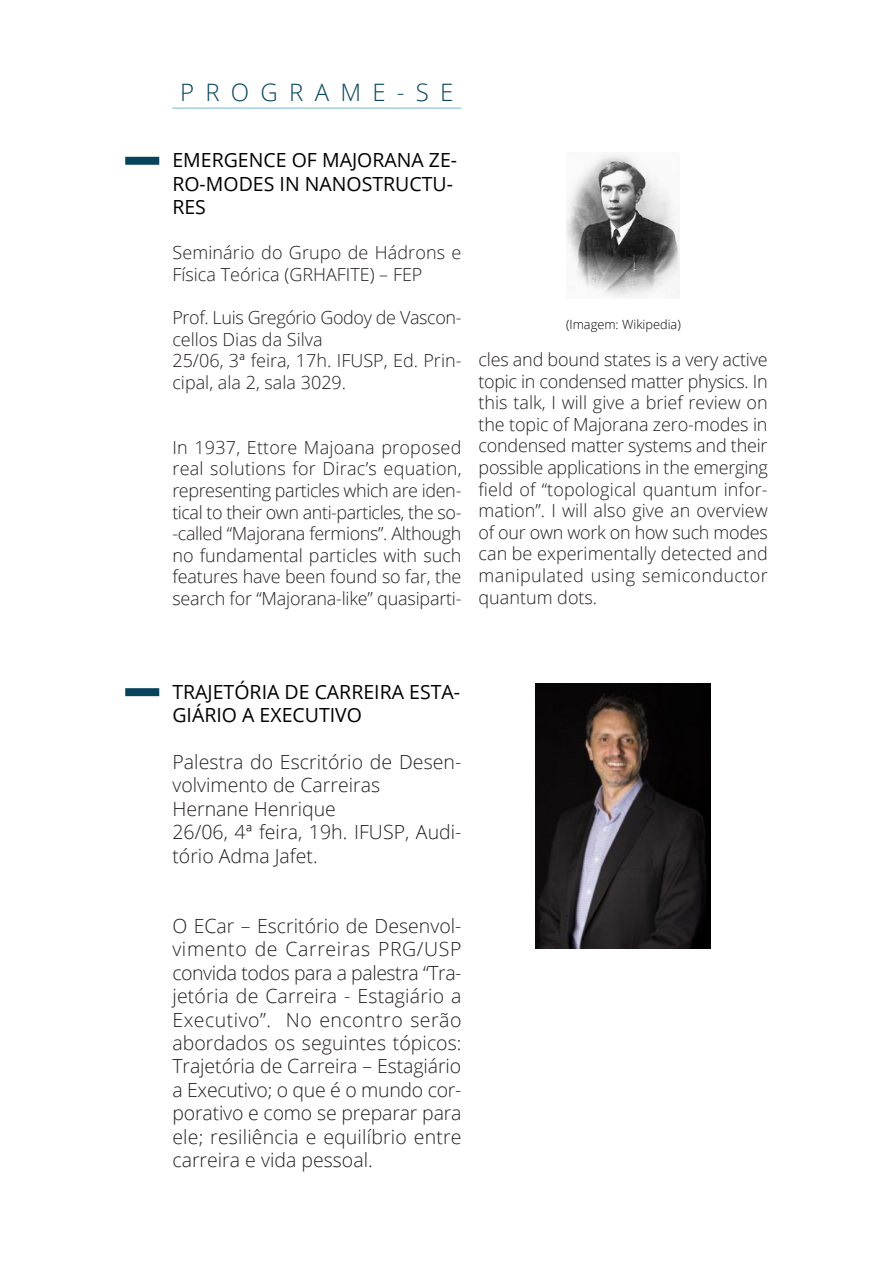
<style>
.page{position:relative;width:893px;height:1263px;background:#fff}
.page>*{position:absolute;margin:0;border:0;box-sizing:border-box;transform-origin:0 0}
.t1{font:300 24px "Open Sans";letter-spacing:.47em;color:#07445c}
.Corpo_de_texto{font:300 19.5px/23.4px "Open Sans";color:#231f20}
.Título_do_conteúdo{font:19.5px/23.4px "Open Sans";color:#000}
.Corpo_de_texto-2{font:300 18px/21.6px "Open Sans";color:#231f20}
.Corpo_de_texto-3{font:300 18px/21.6px "Open Sans";letter-spacing:-.02em;color:#231f20}
.Legenda_de_imagens{font:300 12.75px "Open Sans";color:#000001}
</style>
<div class="page">
<svg style="left:125px;top:157px;width:34px;height:8px"></svg>
<hr style="left:172px;top:107px;width:289px;height:2px;background:#a8cedc">
<svg style="left:125px;top:688px;width:34px;height:8px"></svg>
<img style="left:566px;top:154px;width:114px;height:145px">
<img style="left:535px;top:684px;width:176px;height:264px">
<p class="t1" style="left:180px;top:75px;width:275px">PROGRAME-SE</p>
<p class="Título_do_conteúdo" style="left:172px;top:148px;width:286px">EMERGENCE OF MAJORANA ZE-<br>RO-MODES IN NANOSTRUCTU-<br>RES</p>
<p class="Corpo_de_texto-2" style="left:172px;top:241px;width:291px">Seminário do Grupo de Hádrons e<br>Física Teórica (GRHAFITE) – FEP</p>
<p class="Corpo_de_texto-3" style="left:172px;top:306px;width:291px">Prof. Luis Gregório Godoy de Vascon&shy;cellos Dias da Silva</p>
<p class="Corpo_de_texto-2" style="left:172px;top:349px;width:291px">25/06, 3ª feira, 17h. IFUSP, Ed. Prin&shy;cipal, ala 2, sala 3029.</p>
<p class="Corpo_de_texto-2" style="left:172px;top:436px;width:291px;text-align:justify">In 1937, Ettore Majoana proposed real solutions for Dirac’s equation, representing particles which are iden&shy;tical to their own anti-particles, the so--called “Majorana fermions”. Although no fundamental particles with such features have been found so far, the search for “Majorana-like” quasiparti-</p>
<p class="Legenda_de_imagens" style="left:566px;top:315px;width:116px">(Imagem: Wikipedia)</p>
<p class="Corpo_de_texto-2" style="left:479px;top:348px;width:291px;text-align:justify">cles and bound states is a very active topic in condensed matter physics. In this talk, I will give a brief review on the topic of Majorana zero-modes in condensed matter systems and their possible applications in the emerging field of “topological quantum infor&shy;mation”. I will also give an overview of our own work on how such modes can be experimentally detected and manipulated using semiconductor quantum dots.</p>
<p class="Título_do_conteúdo" style="left:172px;top:679px;width:289px">TRAJETÓRIA DE CARREIRA ESTA-<br>GIÁRIO A EXECUTIVO</p>
<p class="Corpo_de_texto" style="left:172px;top:750px;width:291px">Palestra do Escritório de Desen&shy;volvimento de Carreiras</p>
<p class="Corpo_de_texto" style="left:172px;top:796px;width:165px">Hernane Henrique</p>
<p class="Corpo_de_texto" style="left:172px;top:820px;width:291px">26/06, 4ª feira, 19h. IFUSP, Audi&shy;tório Adma Jafet.</p>
<p class="Corpo_de_texto" style="left:172px;top:913px;width:291px;text-align:justify">O ECar – Escritório de Desenvol&shy;vimento de Carreiras PRG/USP convida todos para a palestra “Tra&shy;jetória de Carreira - Estagiário a Executivo”. No encontro serão abordados os seguintes tópicos:<br>Trajetória de Carreira – Estagiário a Executivo; o que é o mundo cor&shy;porativo e como se preparar para ele; resiliência e equilíbrio entre carreira e vida pessoal.</p>
</div>
